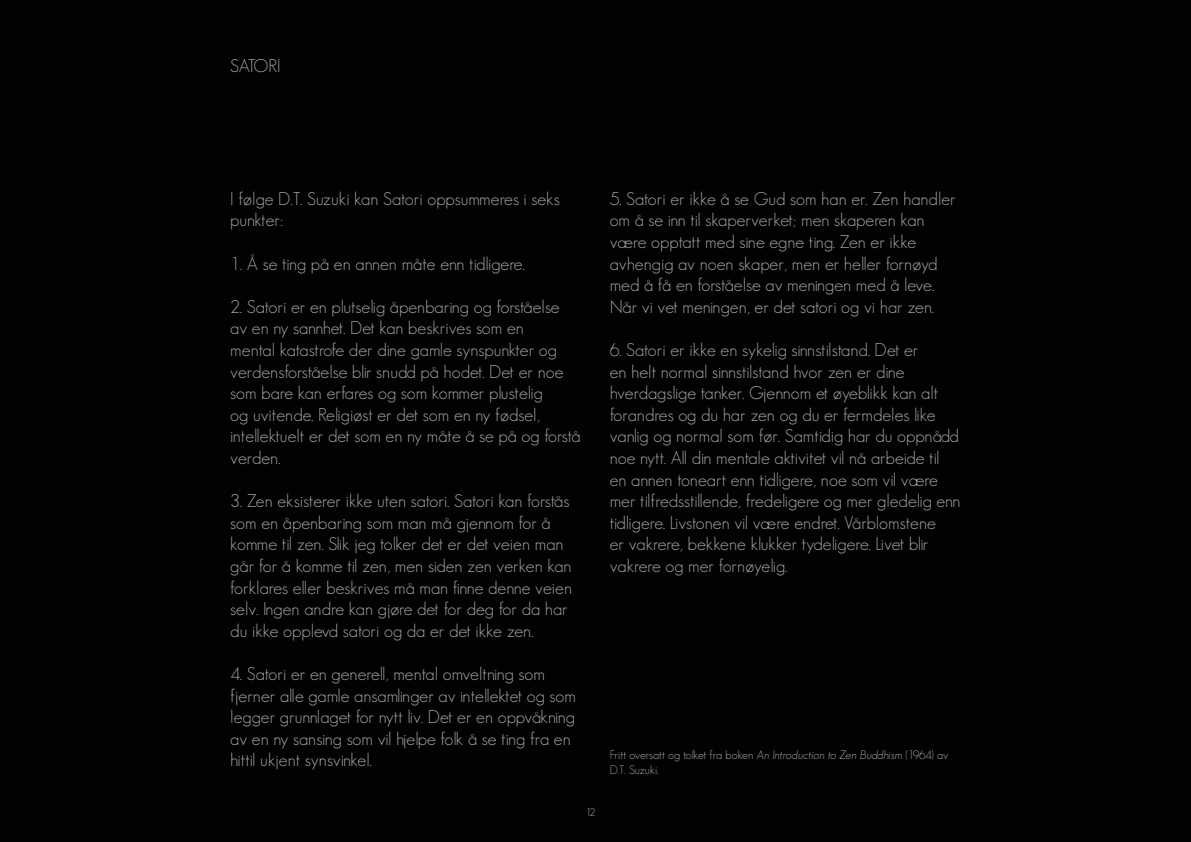
<style>
.page{position:relative;width:1191px;height:842px;background:#010202}
.page>*{position:absolute;margin:0;border:0;box-sizing:border-box;transform-origin:0 0}
.t1{font:300 18px/21.6px "Geosans";color:#a5a6aa}
.t2{font:300 12px/14.4px "Geosans";color:#a5a6aa}
.t3{font:300 11px "Geosans";color:#a5a6aa}
.s1{font-style:italic}
</style>
<div class="page">
<p class="t1" style="left:230px;top:55px;width:52px">SATORI</p>
<p class="t1" style="left:230px;top:188px;width:331px">I følge D.T. Suzuki kan Satori oppsummeres i seks punkter:</p>
<p class="t1" style="left:230px;top:253px;width:296px">1. Å se ting på en annen måte enn tidligere.</p>
<p class="t1" style="left:230px;top:296px;width:352px">2. Satori er en plutselig åpenbaring og forståelse av en ny sannhet. Det kan beskrives som en<br>mental katastrofe der dine gamle synspunkter og verdensforståelse blir snudd på hodet. Det er noe som bare kan erfares og som kommer plustelig<br>og uvitende. Religiøst er det som en ny fødsel, intellektuelt er det som en ny måte å se på og forstå verden.</p>
<p class="t1" style="left:230px;top:490px;width:343px">3. Zen eksisterer ikke uten satori. Satori kan forstås som en åpenbaring som man må gjennom for å komme til zen. Slik jeg tolker det er det veien man går for å komme til zen, men siden zen verken kan forklares eller beskrives må man finne denne veien selv. Ingen andre kan gjøre det for deg for da har du ikke opplevd satori og da er det ikke zen.</p>
<p class="t1" style="left:230px;top:663px;width:347px">4. Satori er en generell, mental omveltning som fjerner alle gamle ansamlinger av intellektet og som legger grunnlaget for nytt liv. Det er en oppvåkning av en ny sansing som vil hjelpe folk å se ting fra en hittil ukjent synsvinkel.</p>
<p class="t3" style="left:585px;top:806px;width:12px">12</p>
<p class="t1" style="left:609px;top:188px;width:348px">5. Satori er ikke å se Gud som han er. Zen handler om å se inn til skaperverket; men skaperen kan være opptatt med sine egne ting. Zen er ikke avhengig av noen skaper, men er heller fornøyd med å få en forståelse av meningen med å leve.<br>Når vi vet meningen, er det satori og vi har zen.</p>
<p class="t1" style="left:609px;top:339px;width:352px">6. Satori er ikke en sykelig sinnstilstand. Det er<br>en helt normal sinnstilstand hvor zen er dine hverdagslige tanker. Gjennom et øyeblikk kan alt forandres og du har zen og du er fermdeles like vanlig og normal som før. Samtidig har du oppnådd noe nytt. All din mentale aktivitet vil nå arbeide til en annen toneart enn tidligere, noe som vil være mer tilfredsstillende, fredeligere og mer gledelig enn tidligere. Livstonen vil være endret. Vårblomstene<br>er vakrere, bekkene klukker tydeligere. Livet blir vakrere og mer fornøyelig.</p>
<p class="t2" style="left:609px;top:748px;width:340px">Fritt oversatt og tolket fra boken <span class="s1">An Introduction to Zen Buddhism</span> (1964) av<br>D.T. Suzuki.</p>
</div>
